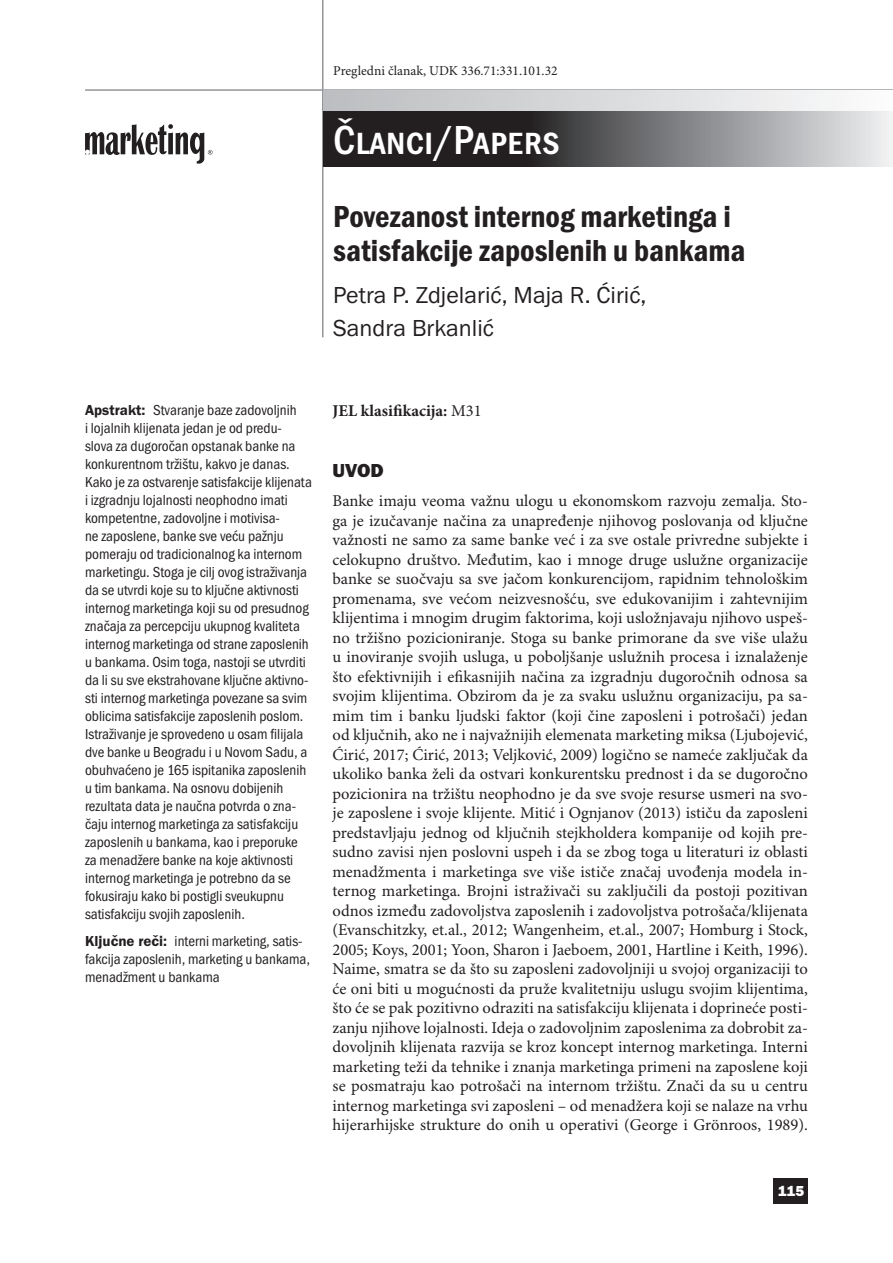
<style>
.page{position:relative;width:893px;height:1263px;background:#fff}
.page>*{position:absolute;margin:0;border:0;box-sizing:border-box;transform-origin:0 0}
.t1{font:500 condensed 42px "Franklin Got SC Itc TEE";color:#fff}
.t2{font:600 condensed 31.5px/34.5px "Franklin Got Itc TEE";color:#231f20}
.t3{font:24px/33px "Franklin Got Itc TEE";color:#231f20}
.t4{font:19.5px "Franklin Got Itc TEE Heav";color:#231f20}
.t5{font:16.5px/19.5px "Minion Pro";color:#231f20;text-align:justify}
.t6{font:700 16.5px "Minion Pro";color:#231f20}
.t7{font:condensed 15px/18px "Franklin Got Itc TEE";color:#231f20}
.t8{font:15px "Franklin Got Itc TEE Heav";color:#fff}
.t9{font:13.5px "Minion Pro";color:#231f20}
.s1{font-weight:600;font-stretch:normal}
.s2{font-weight:400}
</style>
<div class="page">
<hr style="left:85px;top:89px;width:808px;height:2px;background:#939598">
<hr style="left:322px;top:0;width:1px;height:337px;background:#939598">
<svg style="left:323px;top:110px;width:570px;height:57px;background:#69686a"></svg>
<div style="left:323px;top:91px;width:570px;height:19px;background:linear-gradient(to right,#bbbdbf,#fbfbfc)"></div>
<svg style="left:85px;top:124px;width:128px;height:40px"></svg>
<div style="left:774px;top:1178px;width:34px;height:25px;background:#231f20"></div>
<p class="t9" style="left:333px;top:63px;width:226px">Pregledni članak, UDK 336.71:331.101.32</p>
<h1 class="t1" style="left:333px;top:117px;width:228px">Članci/Papers</h1>
<h2 class="t2" style="left:333px;top:199px;width:414px">Povezanost internog marketinga i satisfakcije zaposlenih u bankama</h2>
<h3 class="t3" style="left:333px;top:279px;width:315px">Petra P. Zdjelarić, Maja R. Ćirić,<br>Sandra Brkanlić</h3>
<p class="t7" style="left:85px;top:401px;width:228px"><span class="s1">Apstrakt:</span> Stvaranje baze zadovoljnih<br>i lojalnih klijenata jedan je od predu&shy;slova za dugoročan opstanak banke na konkurentnom tržištu, kakvo je danas.<br>Kako je za ostvarenje satisfakcije klijenata i izgradnju lojalnosti neophodno imati kompetentne, zadovoljne i motivisa-<br>ne zaposlene, banke sve veću pažnju pomeraju od tradicionalnog ka internom marketingu. Stoga je cilj ovog istraživanja da se utvrdi koje su to ključne aktivnosti internog marketinga koji su od presudnog značaja za percepciju ukupnog kvaliteta internog marketinga od strane zaposlenih u bankama. Osim toga, nastoji se utvrditi da li su sve ekstrahovane ključne aktivno&shy;sti internog marketinga povezane sa svim oblicima satisfakcije zaposlenih poslom.<br>Istraživanje je sprovedeno u osam filijala dve banke u Beogradu i u Novom Sadu, a obuhvaćeno je 165 ispitanika zaposlenih u tim bankama. Na osnovu dobijenih rezultata data je naučna potvrda o zna&shy;čaju internog marketinga za satisfakciju zaposlenih u bankama, kao i preporuke za menadžere banke na koje aktivnosti internog marketinga je potrebno da se fokusiraju kako bi postigli sveukupnu satisfakciju svojih zaposlenih.</p>
<p class="t7" style="left:85px;top:932px;width:227px"><span class="s1">Ključne reči:</span> interni marketing, satis&shy;fakcija zaposlenih, marketing u bankama, menadžment u bankama</p>
<p class="t6" style="left:332px;top:401px;width:151px">JEL klasifikacija: <span class="s2">M31</span></p>
<p class="t4" style="left:332px;top:460px;width:53px">UVOD</p>
<p class="t5" style="left:332px;top:492px;width:477px">Banke imaju veoma važnu ulogu u ekonomskom razvoju zemalja. Sto&shy;ga je izučavanje načina za unapređenje njihovog poslovanja od ključne važnosti ne samo za same banke već i za sve ostale privredne subjekte i celokupno društvo. Međutim, kao i mnoge druge uslužne organizacije banke se suočvaju sa sve jačom konkurencijom, rapidnim tehnološkim promenama, sve većom neizvesnošću, sve edukovanijim i zahtevnijim klijentima i mnogim drugim faktorima, koji usložnjavaju njihovo uspeš&shy;no tržišno pozicioniranje. Stoga su banke primorane da sve više ulažu u inoviranje svojih usluga, u poboljšanje uslužnih procesa i iznalaženje što efektivnijih i efikasnijih načina za izgradnju dugoročnih odnosa sa svojim klijentima. Obzirom da je za svaku uslužnu organizaciju, pa sa&shy;mim tim i banku ljudski faktor (koji čine zaposleni i potrošači) jedan od ključnih, ako ne i najvažnijih elemenata marketing miksa (Ljubojević, Ćirić, 2017; Ćirić, 2013; Veljković, 2009) logično se nameće zaključak da ukoliko banka želi da ostvari konkurentsku prednost i da se dugoročno pozicionira na tržištu neophodno je da sve svoje resurse usmeri na svo&shy;je zaposlene i svoje klijente. Mitić i Ognjanov (2013) ističu da zaposleni predstavljaju jednog od ključnih stejkholdera kompanije od kojih pre&shy;sudno zavisi njen poslovni uspeh i da se zbog toga u literaturi iz oblasti menadžmenta i marketinga sve više ističe značaj uvođenja modela in&shy;ternog marketinga. Brojni istraživači su zaključili da postoji pozitivan odnos između zadovoljstva zaposlenih i zadovoljstva potrošača/klijenata (Evanschitzky, et.al., 2012; Wangenheim, et.al., 2007; Homburg i Stock, 2005; Koys, 2001; Yoon, Sharon i Jaeboem, 2001, Hartline i Keith, 1996).<br>Naime, smatra se da što su zaposleni zadovoljniji u svojoj organizaciji to će oni biti u mogućnosti da pruže kvalitetniju uslugu svojim klijentima, što će se pak pozitivno odraziti na satisfakciju klijenata i doprineće posti&shy;zanju njihove lojalnosti. Ideja o zadovoljnim zaposlenima za dobrobit za&shy;dovoljnih klijenata razvija se kroz koncept internog marketinga. Interni marketing teži da tehnike i znanja marketinga primeni na zaposlene koji se posmatraju kao potrošači na internom tržištu. Znači da su u centru internog marketinga svi zaposleni – od menadžera koji se nalaze na vrhu hijerarhijske strukture do onih u operativi (George i Grönroos, 1989).</p>
<p class="t8" style="left:778px;top:1182px;width:28px">115</p>
</div>
